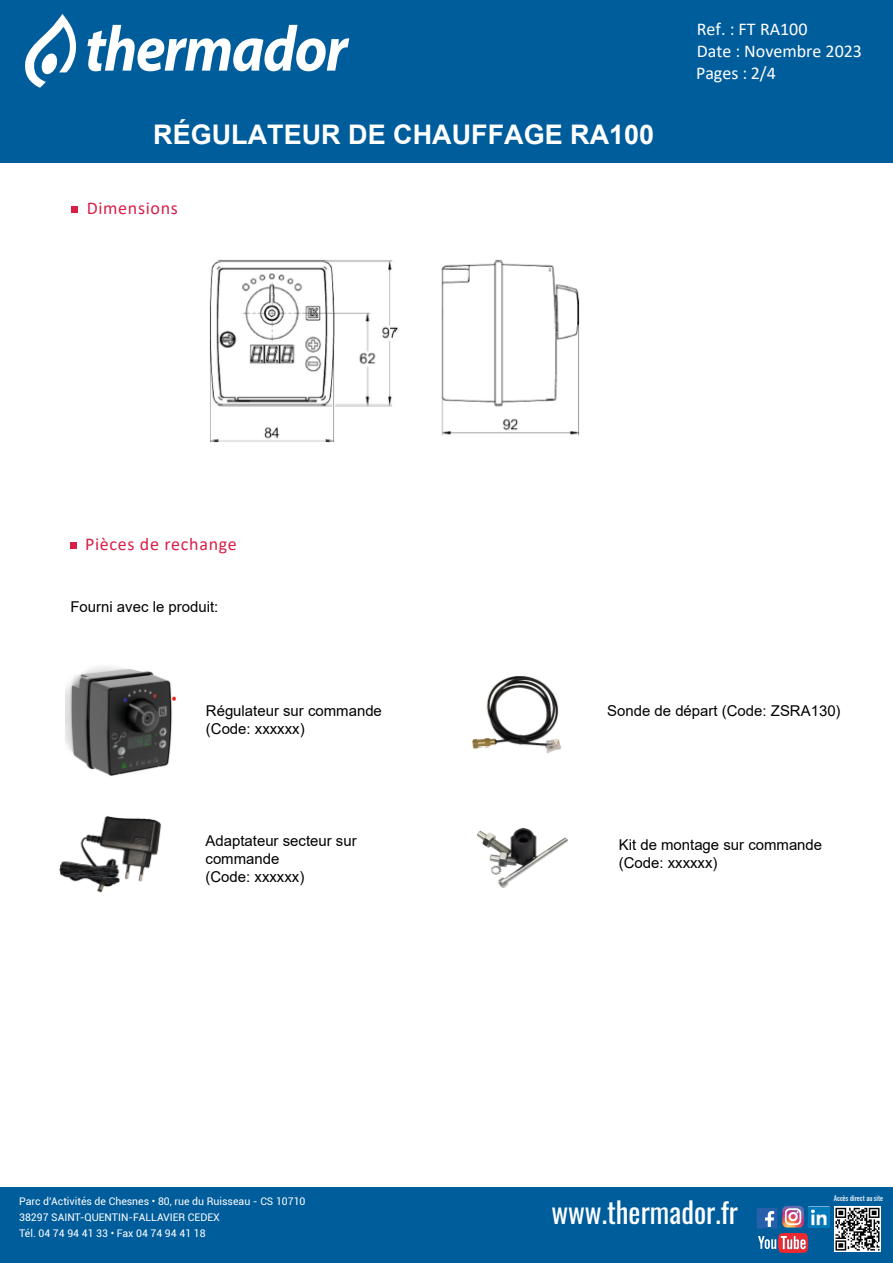
<style>
.page{position:relative;width:893px;height:1263px;background:#fff}
.page>*{position:absolute;margin:0;border:0;box-sizing:border-box;transform-origin:0 0}
.t1{font:28.5px "Oswald";color:#fff}
.t2{font:700 27px "Arial";color:#fff}
.t3{font:18px/21.6px "Calibri";color:#fff}
.t4{font:18px "Calibri";letter-spacing:.035em;color:#d91e47}
.t5{font:15px/18px "Arial";color:#000}
.t6{font:15px "Arial";color:#000}
.t7{font:10.5px/15.6px "Roboto";color:#fff}
.t8{font:6.9px "Oswald";color:#fff}
.s1{font-style:inherit}
</style>
<div class="page">
<div style="left:0;top:0;width:893px;height:162px;background:#005d9c"></div>
<div style="left:0;top:1187px;width:893px;height:76px;background:#005d9c"></div>
<img style="left:835px;top:1206px;width:45px;height:45px">
<svg style="left:87px;top:25px;width:262px;height:46px"></svg>
<svg style="left:25px;top:14px;width:51px;height:74px"></svg>
<div style="left:72px;top:206px;width:6px;height:7px;background:#d91e47"></div>
<img style="left:209px;top:259px;width:371px;height:184px">
<img style="left:808px;top:1206px;width:21px;height:21px">
<svg style="left:757px;top:1206px;width:51px;height:47px"></svg>
<svg style="left:70px;top:542px;width:6px;height:6px"></svg>
<img style="left:65px;top:666px;width:111px;height:110px">
<img style="left:59px;top:816px;width:102px;height:76px">
<img style="left:477px;top:828px;width:91px;height:60px">
<img style="left:472px;top:676px;width:89px;height:78px">
<h2 class="t2" style="left:153px;top:115px;width:503px">RÉGULATEUR DE CHAUFFAGE RA1<span class="s1">0</span>0</h2>
<p class="t4" style="left:87px;top:195px;width:93px">Dimensions</p>
<p class="t3" style="left:696px;top:18px;width:168px">Ref. : FT RA100<br>Date : Novembre 2023<br>Pages : 2/4</p>
<p class="t4" style="left:85px;top:531px;width:153px">Pièces de rechange</p>
<p class="t6" style="left:70px;top:596px;width:149px">Fourni avec le produit<span class="s1">:</span></p>
<p class="t5" style="left:206px;top:701px;width:178px">Régul<span class="s1">ate</span>u<span class="s1">r s</span>ur commande <span class="s1">(C</span>ode: xxxxxx<span class="s1">)</span></p>
<p class="t5" style="left:206px;top:831px;width:153px">A<span class="s1">daptate</span>u<span class="s1">r sect</span>eu<span class="s1">r s</span>ur commande<br><span class="s1">(C</span>ode: xxxxxx<span class="s1">)</span></p>
<p class="t6" style="left:607px;top:701px;width:235px">Sonde de d<span class="s1">é</span>part (Code: <span class="s1">ZSRA130</span>)</p>
<p class="t5" style="left:619px;top:835px;width:205px">K<span class="s1">it de</span> m<span class="s1">onta</span>g<span class="s1">e s</span>ur commande <span class="s1">(C</span>ode: xxxxxx<span class="s1">)</span></p>
<p class="t7" style="left:19px;top:1193px;width:288px">Parc d’Activités de Chesnes • 80, rue du Ruisseau - CS 10710<br>38297 SAINT-QUENTIN-FALLAVIER CEDEX<br>Tél. 04 74 94 41 33 • Fax 04 74 94 41 18</p>
<h1 class="t1" style="left:551px;top:1187px;width:188px">www.thermador.fr</h1>
<p class="t8" style="left:834px;top:1192px;width:51px">Accès direct au site</p>
</div>
